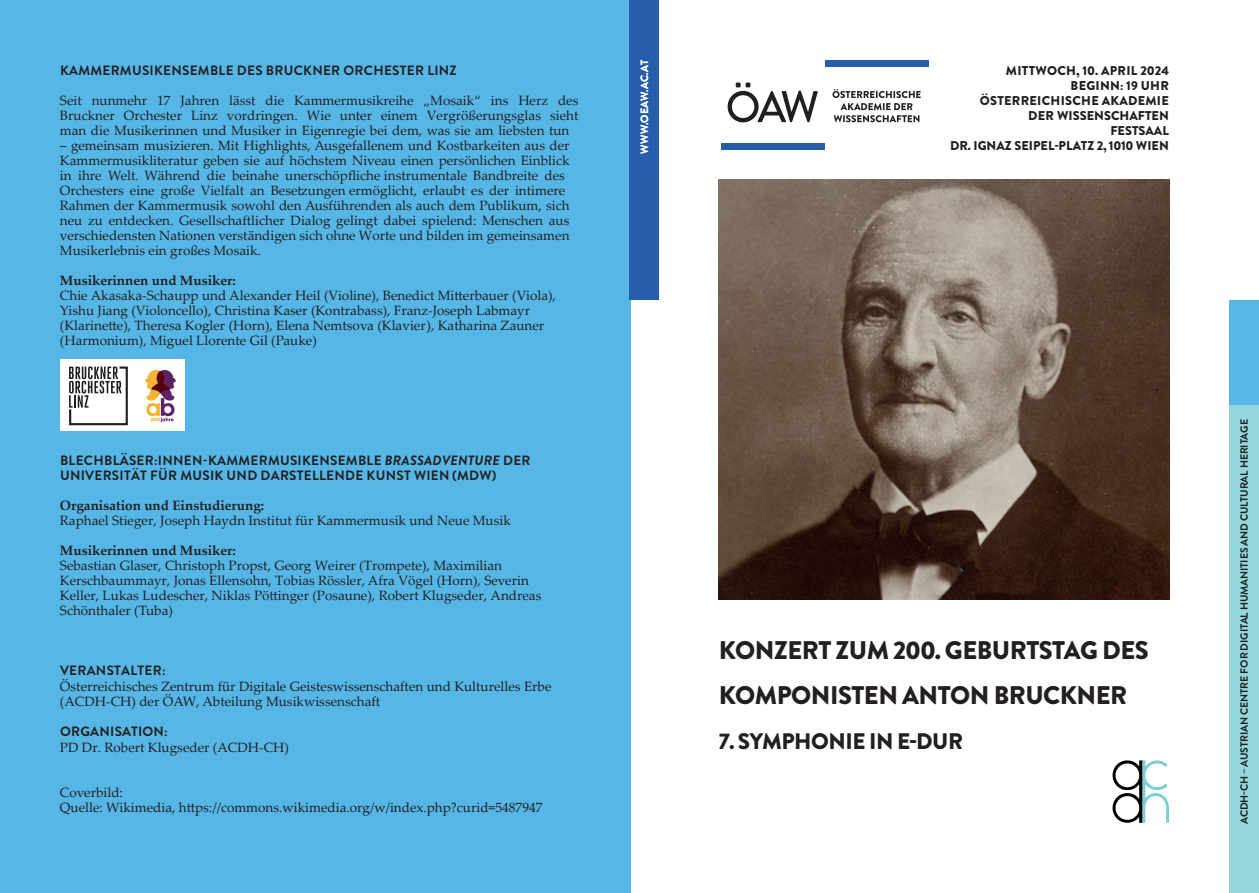
<style>
.page{position:relative;width:1259px;height:893px;background:#fff}
.page>*{position:absolute;margin:0;border:0;box-sizing:border-box;transform-origin:0 0}
.t1{font:900 25.5px/45px "Brandon Grotesque";letter-spacing:-.02em;color:#231f20}
.t2{font:900 22.5px "Brandon Grotesque";letter-spacing:-.02em;color:#231f20}
.t3{font:13.5px/15px "Palatino Linotype";color:#231f20}
.t4{font:700 13.5px/15.3px "Brandon Grotesque";letter-spacing:.02em;color:#231f20}
.t5{font:700 13.5px "Palatino Linotype";color:#231f20}
.t6{font:900 12.75px/15px "Brandon Grotesque";color:#231f20;text-align:right}
.t7{font:700 10.5px "Brandon Grotesque";letter-spacing:-.01em;color:#231f20}
.t8{font:700 10.5px "Brandon Grotesque";letter-spacing:.02em;color:#fff}
.s1{font-style:italic}
</style>
<div class="page">
<div style="left:1229px;top:405px;width:30px;height:488px;background:#93d6dc"></div>
<div style="left:1229px;top:300px;width:30px;height:105px;background:#56b7e7"></div>
<div style="left:0;top:0;width:630px;height:893px;background:#56b7e7"></div>
<div style="left:629px;top:0;width:30px;height:300px;background:#275eac"></div>
<svg style="left:1112px;top:760px;width:57px;height:63px"></svg>
<div style="left:60px;top:360px;width:124px;height:71px;background:#fff"></div>
<img style="left:145px;top:370px;width:31px;height:53px">
<svg style="left:69px;top:366px;width:59px;height:59px"></svg>
<div style="left:721px;top:143px;width:103px;height:7px;background:#275eac"></div>
<div style="left:824px;top:60px;width:104px;height:7px;background:#275eac"></div>
<svg style="left:727px;top:83px;width:91px;height:39px"></svg>
<svg style="left:832px;top:89px;width:88px;height:33px"></svg>
<img style="left:719px;top:180px;width:450px;height:419px">
<p class="t4" style="left:60px;top:63px;width:398px">KAMMERMUSIKENSEMBLE DES BRUCKNER ORCHESTER LINZ</p>
<p class="t3" style="left:60px;top:92px;width:520px;text-align:justify">Seit nunmehr 17 Jahren lässt die Kammermusikreihe „Mosaik“ ins Herz des Bruckner Orchester Linz vordringen. Wie unter einem Vergrößerungsglas sieht man die Musikerinnen und Musiker in Eigenregie bei dem, was sie am liebsten tun</p>
<p class="t3" style="left:60px;top:137px;width:511px">– gemeinsam musizieren. Mit Highlights, Ausgefallenem und Kostbarkeiten aus der Kammermusikliteratur geben sie auf höchstem Niveau einen persönlichen Einblick in ihre Welt. Während die beinahe unerschöpfliche instrumentale Bandbreite des Orchesters eine große Vielfalt an Besetzungen ermöglicht, erlaubt es der intimere Rahmen der Kammermusik sowohl den Ausführenden als auch dem Publikum, sich neu zu entdecken. Gesellschaftlicher Dialog gelingt dabei spielend: Menschen aus verschiedensten Nationen verständigen sich ohne Worte und bilden im gemeinsamen Musikerlebnis ein großes Mosaik.</p>
<p class="t5" style="left:60px;top:271px;width:177px">Musikerinnen und Musiker:</p>
<p class="t3" style="left:60px;top:287px;width:497px">Chie Akasaka-Schaupp und Alexander Heil (Violine), Benedict Mitterbauer (Viola), Yishu Jiang (Violoncello), Christina Kaser (Kontrabass), Franz-Joseph Labmayr (Klarinette), Theresa Kogler (Horn), Elena Nemtsova (Klavier), Katharina Zauner (Harmonium), Miguel Llorente Gil (Pauke)</p>
<p class="t4" style="left:60px;top:453px;width:472px">BLECHBLÄSER:INNEN-KAMMERMUSIKENSEMBLE <span class="s1">BRASSADVENTURE</span> DER<br>UNIVERSITÄT FÜR MUSIK UND DARSTELLENDE KUNST WIEN (MDW)</p>
<p class="t5" style="left:60px;top:496px;width:206px">Organisation und Einstudierung:</p>
<p class="t3" style="left:60px;top:513px;width:452px">Raphael Stieger, Joseph Haydn Institut für Kammermusik und Neue Musik</p>
<p class="t5" style="left:60px;top:541px;width:177px">Musikerinnen und Musiker:</p>
<p class="t3" style="left:60px;top:558px;width:483px">Sebastian Glaser, Christoph Propst, Georg Weirer (Trompete), Maximilian Kerschbaummayr, Jonas Ellensohn, Tobias Rössler, Afra Vögel (Horn), Severin Keller, Lukas Ludescher, Niklas Pöttinger (Posaune), Robert Klugseder, Andreas Schönthaler (Tuba)</p>
<p class="t4" style="left:60px;top:663px;width:107px">VERANSTALTER:</p>
<p class="t3" style="left:60px;top:678px;width:493px;line-height:15.5px">Österreichisches Zentrum für Digitale Geisteswissenschaften und Kulturelles Erbe (ACDH-CH) der ÖAW, Abteilung Musikwissenschaft</p>
<p class="t4" style="left:60px;top:724px;width:109px">ORGANISATION:</p>
<p class="t3" style="left:60px;top:739px;width:230px">PD Dr. Robert Klugseder (ACDH-CH)</p>
<p class="t3" style="left:60px;top:784px;width:484px">Coverbild:<br>Quelle: Wikimedia, https://commons.wikimedia.org/w/index.php?curid=5487947</p>
<p class="t8" style="left:637px;top:154px;width:95px;rotate:-90deg">WWW.OEAW.AC.AT</p>
<p class="t6" style="left:950px;top:63px;width:220px">MITTWOCH, 10. APRIL 2024<br>BEGINN: 19 UHR<br>ÖSTERREICHISCHE AKADEMIE<br>DER WISSENSCHAFTEN<br>FESTSAAL<br>DR. IGNAZ SEIPEL-PLATZ 2, 1010 WIEN</p>
<h1 class="t1" style="left:719px;top:628px;width:431px">KONZERT ZUM 200. GEBURTSTAG DES<br>KOMPONISTEN ANTON BRUCKNER</h1>
<h2 class="t2" style="left:719px;top:725px;width:246px">7. SYMPHONIE IN E-DUR</h2>
<p class="t7" style="left:1236px;top:824px;width:406px;rotate:-90deg">ACDH-CH – AUSTRIAN CENTRE FOR DIGITAL HUMANITIES AND CULTURAL HERITAGE</p>
</div>
